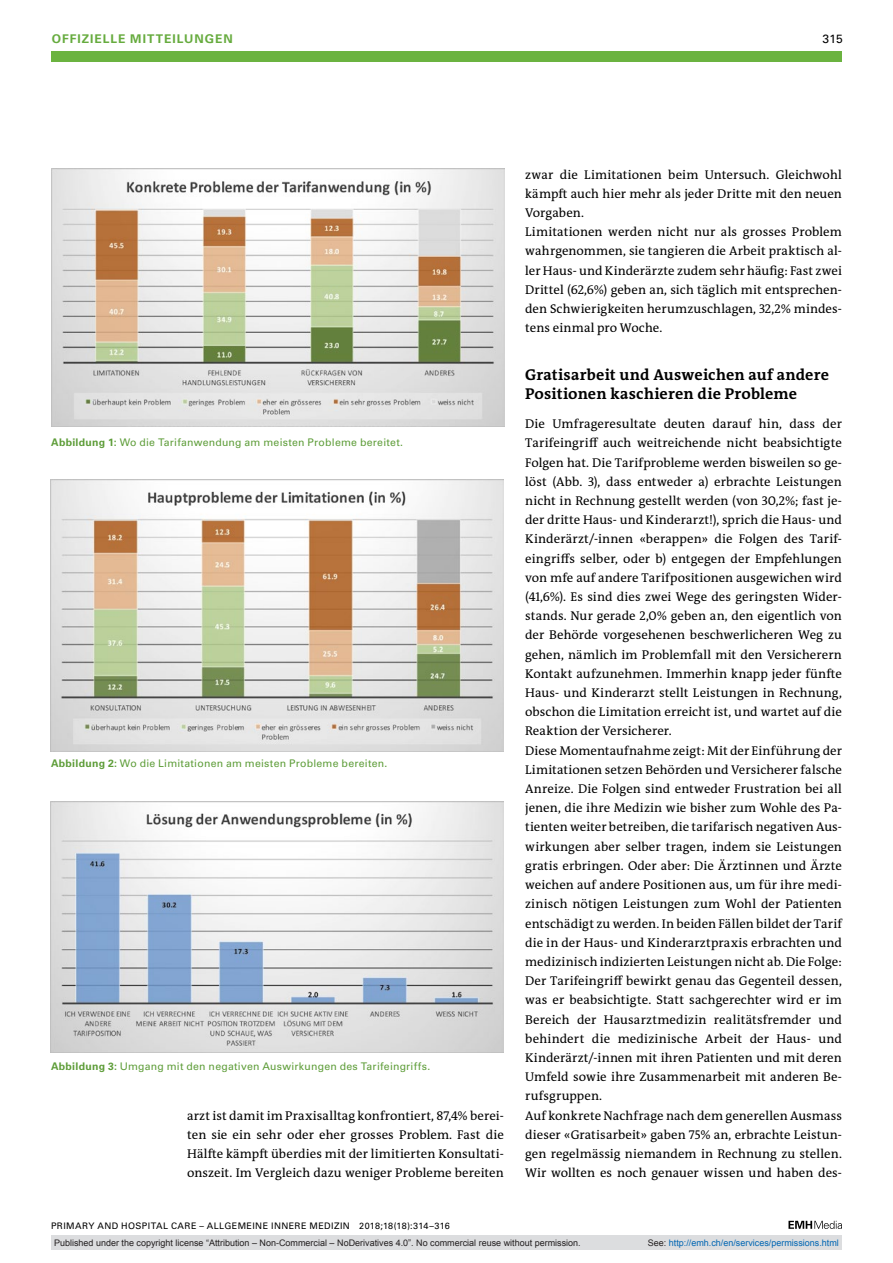
<style>
.page{position:relative;width:893px;height:1263px;background:#fff}
.page>*{position:absolute;margin:0;border:0;box-sizing:border-box;transform-origin:0 0}
.t1{font:700 15.75px/19.2px "The Antiqua B W7";letter-spacing:.015em;color:#000}
.t2{font:12.75px/19.2px "The Antiqua B W5 Plain";letter-spacing:.005em;color:#000}
.t3{font:700 12px "Univers LT Std";letter-spacing:.085em;color:#66ab3e}
.t4{font:12px "Univers LT Std";color:#000}
.t5{font:10.5px "Univers LT Std";letter-spacing:.02em;color:#5e9d39}
.t6{font:9px "Arial";color:#231f20}
.t7{font:9px "Univers LT Std";letter-spacing:.045em;color:#000}
.t8{font:9px "Arial";color:#0166b3}
.s1{font-weight:700}
.s2{color:#231f20}
</style>
<div class="page">
<svg style="left:788px;top:1221px;width:54px;height:8px"></svg>
<img style="left:51px;top:169px;width:453px;height:257px">
<img style="left:50px;top:479px;width:453px;height:272px">
<img style="left:51px;top:802px;width:453px;height:251px">
<div style="left:51px;top:51px;width:791px;height:11px;background:#6bb340"></div>
<div style="left:51px;top:1235px;width:791px;height:15px;background:#dcdddf"></div>
<p class="t3" style="left:52px;top:31px;width:182px">OFFIZIELLE MITTEILUNGEN</p>
<p class="t4" style="left:822px;top:31px;width:22px">315</p>
<p class="t5" style="left:51px;top:436px;width:354px"><span class="s1">Abbildung 1:</span> Wo die Tarifanwendung am meisten Probleme bereitet.</p>
<p class="t5" style="left:51px;top:757px;width:338px"><span class="s1">Abbildung 2:</span> Wo die Limitationen am meisten Probleme bereiten.</p>
<p class="t5" style="left:51px;top:1060px;width:381px"><span class="s1">Abbildung 3:</span> Umgang mit den negativen Auswirkungen des Tarifeingriffs.</p>
<p class="t2" style="left:187px;top:1106px;width:318px;text-align:justify">arzt ist damit im Praxisalltag konfrontiert, 87,4% berei&shy;ten sie ein sehr oder eher grosses Problem. Fast die Hälfte kämpft überdies mit der limitierten Konsultati&shy;onszeit. Im Vergleich dazu weniger Probleme bereiten</p>
<p class="t2" style="left:525px;top:165px;width:318px">zwar die Limitationen beim Untersuch. Gleichwohl kämpft auch hier mehr als jeder Dritte mit den neuen Vorgaben.<br>Limitationen werden nicht nur als grosses Problem wahrgenommen, sie tangieren die Arbeit praktisch al&shy;ler Haus- und Kinderärzte zudem sehr häufig: Fast zwei Drittel (62,6%) geben an, sich täglich mit entsprechen&shy;den Schwierigkeiten herumzuschlagen, 32,2% mindes&shy;tens einmal pro Woche.</p>
<p class="t1" style="left:525px;top:365px;width:305px">Gratisarbeit und Ausweichen auf andere<br>Positionen kaschieren die Probleme</p>
<p class="t2" style="left:525px;top:414px;width:318px">Die Umfrageresultate deuten darauf hin, dass der Tarifeingriff auch weitreichende nicht beabsichtigte Folgen hat. Die Tarifprobleme werden bisweilen so ge&shy;löst (Abb. 3), dass entweder a) erbrachte Leistungen nicht in Rechnung gestellt werden (von 30,2%; fast je&shy;der dritte Haus- und Kinderarzt!), sprich die Haus- und Kinderärzt/-innen «berappen» die Folgen des Tarif&shy;eingriffs selber, oder b) entgegen der Empfehlungen von mfe auf andere Tarifpositionen ausgewichen wird (41,6%). Es sind dies zwei Wege des geringsten Wider&shy;stands. Nur gerade 2,0% geben an, den eigentlich von der Behörde vorgesehenen beschwerlicheren Weg zu gehen, nämlich im Problemfall mit den Versicherern Kontakt aufzunehmen. Immerhin knapp jeder fünfte Haus- und Kinderarzt stellt Leistungen in Rechnung, obschon die Limitation erreicht ist, und wartet auf die Reaktion der Versicherer.<br>Diese Momentaufnahme zeigt: Mit der Einführung der Limitationen setzen Behörden und Versicherer falsche Anreize. Die Folgen sind entweder Frustration bei all jenen, die ihre Medizin wie bisher zum Wohle des Pa&shy;tienten weiter betreiben, die tarifarisch negativen Aus&shy;wirkungen aber selber tragen, indem sie Leistungen gratis erbringen. Oder aber: Die Ärztinnen und Ärzte weichen auf andere Positionen aus, um für ihre medi&shy;zinisch nötigen Leistungen zum Wohl der Patienten entschädigt zu werden. In beiden Fällen bildet der Tarif die in der Haus- und Kinderarztpraxis erbrachten und medizinisch indizierten Leistungen nicht ab. Die Folge:<br>Der Tarifeingriff bewirkt genau das Gegenteil dessen, was er beabsichtigte. Statt sachgerechter wird er im Bereich der Hausarztmedizin realitätsfremder und behindert die medizinische Arbeit der Haus- und Kinderärzt/-innen mit ihren Patienten und mit deren Umfeld sowie ihre Zusammenarbeit mit anderen Be&shy;rufsgruppen.<br>Auf konkrete Nachfrage nach dem generellen Ausmass dieser «Gratisarbeit» gaben 75% an, erbrachte Leistun&shy;gen regelmässig niemandem in Rechnung zu stellen.<br>Wir wollten es noch genauer wissen und haben des-</p>
<p class="t7" style="left:51px;top:1220px;width:400px">PRIMARY AND HOSPITAL CARE – ALLGEMEINE INNERE MEDIZIN 2018;18(18):314–316</p>
<p class="t6" style="left:54px;top:1237px;width:528px">Published under the copyright license “Attribution – Non-Commercial – NoDerivatives 4.0”. No commercial reuse without permission.</p>
<p class="t8" style="left:648px;top:1237px;width:193px"><span class="s2">See:</span> http://emh.ch/en/services/permissions.html</p>
</div>
